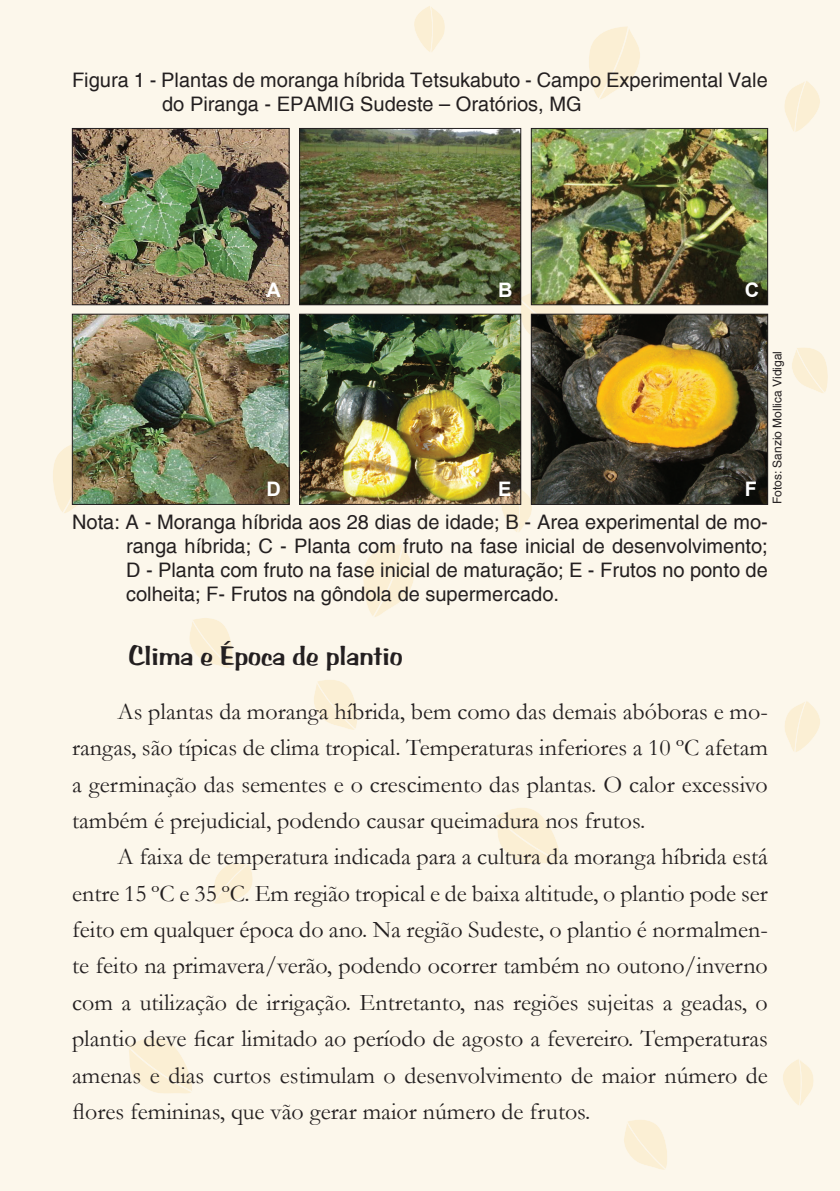
<style>
.page{position:relative;width:840px;height:1191px;background:#fff}
.page>*{position:absolute;margin:0;border:0;box-sizing:border-box;transform-origin:0 0}
.t1{font:28px "Arab Bru D";color:#231f20}
.t2{font:24px/36.4px "Garamond";color:#231f20;text-align:justify}
.t3{font:20px/24px "Helvetica";color:#231f20}
.t4{font:700 20px "Arial";color:#fff}
.t5{font:12px "Helvetica";color:#231f20}
</style>
<div class="page">
<div style="left:0;top:0;width:839px;height:1191px;background:#fcf7eb"></div>
<svg style="left:363px;top:544px;width:51px;height:73px;background:#fbf1db"></svg>
<svg style="left:501px;top:486px;width:30px;height:47px"></svg>
<svg style="left:496px;top:807px;width:64px;height:56px;background:#fbf1da"></svg>
<svg style="left:313px;top:679px;width:44px;height:51px;background:#fbf1da"></svg>
<svg style="left:791px;top:347px;width:36px;height:46px;background:#fbf1da"></svg>
<svg style="left:784px;top:700px;width:35px;height:52px;background:#fbf1dc"></svg>
<svg style="left:212px;top:863px;width:40px;height:40px;background:#fbf1da"></svg>
<svg style="left:53px;top:440px;width:51px;height:73px;background:#f5ecd7"></svg>
<svg style="left:414px;top:6px;width:30px;height:47px"></svg>
<svg style="left:128px;top:1037px;width:64px;height:56px;background:#fbf1da"></svg>
<svg style="left:189px;top:618px;width:43px;height:50px;background:#fbf1da"></svg>
<svg style="left:588px;top:26px;width:51px;height:74px;background:#fbf1db"></svg>
<svg style="left:782px;top:1058px;width:31px;height:48px"></svg>
<svg style="left:519px;top:290px;width:64px;height:56px"></svg>
<svg style="left:623px;top:1119px;width:44px;height:50px;background:#fbf1da"></svg>
<svg style="left:783px;top:80px;width:36px;height:52px;background:#fbf1dc"></svg>
<img style="left:74px;top:130px;width:213px;height:173px">
<div style="left:72px;top:128px;width:217px;height:177px;border:1px solid #231f20"></div>
<img style="left:301px;top:130px;width:217px;height:173px">
<div style="left:299px;top:128px;width:221px;height:177px;border:1px solid #231f20"></div>
<img style="left:532px;top:130px;width:233px;height:173px">
<div style="left:530px;top:128px;width:237px;height:177px;border:1px solid #231f20"></div>
<img style="left:74px;top:316px;width:213px;height:186px">
<div style="left:72px;top:314px;width:217px;height:190px;border:1px solid #231f20"></div>
<img style="left:301px;top:316px;width:217px;height:186px">
<div style="left:299px;top:314px;width:221px;height:190px;border:1px solid #231f20"></div>
<img style="left:532px;top:316px;width:233px;height:186px">
<div style="left:530px;top:314px;width:237px;height:190px;border:1px solid #231f20"></div>
<p class="t3" style="left:162px;top:68px;width:607px;text-indent:-90px">Figura 1 - Plantas de moranga híbrida Tetsukabuto - Campo Experimental Vale do Piranga - EPAMIG Sudeste – Oratórios, MG</p>
<p class="t4" style="left:266px;top:275px;width:16px">A</p>
<p class="t4" style="left:498px;top:275px;width:16px">B</p>
<p class="t4" style="left:744px;top:275px;width:16px">C</p>
<p class="t4" style="left:266px;top:475px;width:16px">D</p>
<p class="t4" style="left:498px;top:475px;width:15px">E</p>
<p class="t4" style="left:744px;top:475px;width:14px">F</p>
<p class="t5" style="left:769px;top:504px;width:155px;rotate:-90deg">Fotos: Sanzio Mollica Vidigal</p>
<p class="t3" style="left:126px;top:511px;width:643px;text-align:justify;text-indent:-54px">Nota: A - Moranga híbrida aos 28 dias de idade; B - Area experimental de mo&shy;ranga híbrida; C - Planta com fruto na fase inicial de desenvolvimento; D - Planta com fruto na fase inicial de maturação; E - Frutos no ponto de colheita; F- Frutos na gôndola de supermercado.</p>
<p class="t1" style="left:129px;top:640px;width:275px">Clima e Época de plantio</p>
<p class="t2" style="left:72px;top:692px;width:697px;text-indent:45px">As plantas da moranga híbrida, bem como das demais abóboras e mo&shy;rangas, são típicas de clima tropical. Temperaturas inferiores a 10 ºC afetam a germinação das sementes e o crescimento das plantas. O calor excessivo também é prejudicial, podendo causar queimadura nos frutos.</p>
<p class="t2" style="left:72px;top:838px;width:697px;text-indent:45px">A faixa de temperatura indicada para a cultura da moranga híbrida está entre 15 ºC e 35 ºC. Em região tropical e de baixa altitude, o plantio pode ser feito em qualquer época do ano. Na região Sudeste, o plantio é normalmen&shy;te feito na primavera/verão, podendo ocorrer também no outono/inverno com a utilização de irrigação. Entretanto, nas regiões sujeitas a geadas, o plantio deve ficar limitado ao período de agosto a fevereiro. Temperaturas amenas e dias curtos estimulam o desenvolvimento de maior número de flores femininas, que vão gerar maior número de frutos.</p>
</div>
